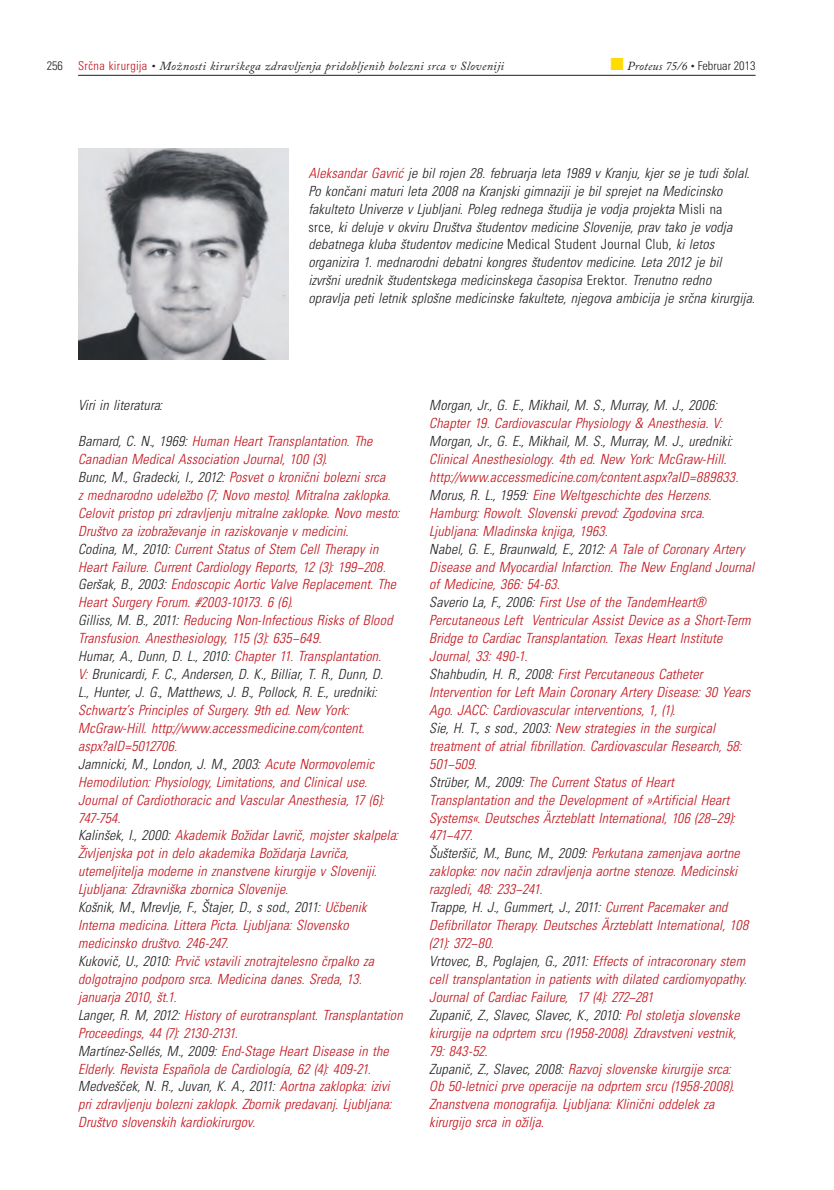
<style>
.page{position:relative;width:834px;height:1190px;background:#fff}
.page>*{position:absolute;margin:0;border:0;box-sizing:border-box;transform-origin:0 0}
.t1{font:italic 300 condensed 14px/17.8px "Univers";letter-spacing:.01em;color:#c2121a}
.t2{font:italic 300 condensed 14px/17.8px "Univers";letter-spacing:.01em;color:#231f20}
.t3{font:italic 12.25px "Adobe Caslon Pro";letter-spacing:.025em;color:#231f20}
.s1{font-family:"Univers";font-weight:300;font-style:normal;font-stretch:condensed}
.s2{font-family:"Univers";font-weight:300;font-style:normal;font-stretch:condensed;color:#c2121a}
.s3{color:#ffdc01}
.s4{color:#c2121a}
.s5{font-style:normal}
.s6{color:#231f20}
</style>
<div class="page">
<hr style="left:78px;top:75px;width:677px;height:1px;background:#231f20">
<img style="left:78px;top:149px;width:210px;height:210px">
<p class="t3" style="left:47px;top:59px;width:459px"><span class="s1">256</span> <span class="s2">SrËna kirurgija</span> • Možnosti kirurškega zdravljenja pridobljenih bolezni srca v Sloveniji</p>
<p class="t3" style="left:610px;top:59px;width:146px"><span class="s3">■</span> Proteus 75/6 • <span class="s1">Februar 2013</span></p>
<p class="t2" style="left:308px;top:164px;width:448px"><span class="s4">Aleksandar GavriÊ</span> je bil rojen 28. februarja leta 1989 v Kranju, kjer se je tudi šolal.<br>Po konËani maturi leta 2008 na Kranjski gimnaziji je bil sprejet na Medicinsko fakulteto Univerze v Ljubljani. Poleg rednega študija je vodja projekta <span class="s5">Misli na<br>srce,</span> ki deluje v okviru Društva študentov medicine Slovenije, prav tako je vodja debatnega kluba študentov medicine <span class="s5">Medical Student Journal Club,</span> ki letos organizira 1. mednarodni debatni kongres študentov medicine. Leta 2012 je bil izvršni urednik študentskega medicinskega Ëasopisa <span class="s5">Erektor.</span> Trenutno redno opravlja peti letnik splošne medicinske fakultete, njegova ambicija je srËna kirurgija.</p>
<p class="t2" style="left:78px;top:396px;width:86px">Viri in literatura:</p>
<p class="t1" style="left:78px;top:432px;width:323px"><span class="s6">Barnard, C. N., 1969:</span> Human Heart Transplantation. The Canadian Medical Association Journal, 100 (3).<br><span class="s6">Bunc, M., Gradecki, I., 2012:</span> Posvet o kroniËni bolezni srca<br>z mednarodno udeležbo (7; Novo mesto). Mitralna zaklopka.<br>Celovit pristop pri zdravljenju mitralne zaklopke. Novo mesto:<br>Društvo za izobraževanje in raziskovanje v medicini.<br><span class="s6">Codina, M., 2010:</span> Current Status of Stem Cell Therapy in Heart Failure. Current Cardiology Reports, 12 (3): 199−208.<br><span class="s6">Geršak, B., 2003:</span> Endoscopic Aortic Valve Replacement. The Heart Surgery Forum. #2003-10173. 6 (6).<br><span class="s6">Gilliss, M. B., 2011:</span> Reducing Non-Infectious Risks of Blood Transfusion. Anesthesiology, 115 (3): 635−649.<br><span class="s6">Humar, A., Dunn, D. L., 2010:</span> Chapter 11. Transplantation.<br>V: <span class="s6">Brunicardi, F. C., Andersen, D. K., Billiar, T. R., Dunn, D.<br>L., Hunter, J. G., Matthews, J. B., Pollock, R. E., uredniki:</span></p>
<p class="t1" style="left:78px;top:701px;width:326px">Schwartz’s Principles of Surgery. 9th ed. New York:<br>McGraw-Hill. http://www.accessmedicine.com/content. aspx?aID=5012706.<br><span class="s6">Jamnicki, M., London, J. M., 2003:</span> Acute Normovolemic Hemodilution: Physiology, Limitations, and Clinical use.<br>Journal of Cardiothoracic and Vascular Anesthesia, 17 (6):<br>747-754.<br><span class="s6">Kalinšek, I., 2000:</span> Akademik Božidar LavriË, mojster skalpela:<br>Življenjska pot in delo akademika Božidarja LavriËa, utemeljitelja moderne in znanstvene kirurgije v Sloveniji.<br>Ljubljana: Zdravniška zbornica Slovenije.<br><span class="s6">Košnik, M., Mrevlje, F., ©tajer, D., s sod., 2011:</span> UËbenik Interna medicina. Littera Picta. Ljubljana: Slovensko medicinsko društvo. 246-247.<br><span class="s6">KukoviË, U., 2010:</span> PrviË vstavili znotrajtelesno Ërpalko za dolgotrajno podporo srca. Medicina danes. Sreda, 13. januarja 2010, št.1.<br><span class="s6">Langer, R. M, 2012:</span> History of eurotransplant. Transplantation Proceedings, 44 (7): 2130-2131.<br><span class="s6">Martínez-Sellés, M., 2009:</span> End-Stage Heart Disease in the Elderly. Revista Española de Cardiología, 62 (4): 409-21.<br><span class="s6">MedvešËek, N. R., Juvan, K. A., 2011:</span> Aortna zaklopka: izivi pri zdravljenju bolezni zaklopk. Zbornik predavanj. Ljubljana:<br>Društvo slovenskih kardiokirurgov.</p>
<p class="t2" style="left:429px;top:396px;width:289px">Morgan, Jr., G. E., Mikhail, M. S., Murray, M. J., 2006:</p>
<p class="t1" style="left:429px;top:414px;width:294px">Chapter 19. Cardiovascular Physiology &amp; Anesthesia. V:</p>
<p class="t2" style="left:429px;top:432px;width:304px">Morgan, Jr., G. E., Mikhail, M. S., Murray, M. J., uredniki:</p>
<p class="t1" style="left:429px;top:450px;width:326px">Clinical Anesthesiology. 4th ed. New York: McGraw-Hill. http://www.accessmedicine.com/content.aspx?aID=889833.<br><span class="s6">Morus, R. L., 1959:</span> Eine Weltgeschichte des Herzens.<br>Hamburg: Rowolt. Slovenski prevod: Zgodovina srca.<br>Ljubljana: Mladinska knjiga, 1963.<br><span class="s6">Nabel, G. E., Braunwald, E., 2012:</span> A Tale of Coronary Artery Disease and Myocardial Infarction. The New England Journal of Medicine, 366: 54-63.<br><span class="s6">Saverio La, F., 2006:</span> First Use of the TandemHeart® Percutaneous Left Ventricular Assist Device as a Short-Term Bridge to Cardiac Transplantation. Texas Heart Institute Journal, 33: 490-1.<br><span class="s6">Shahbudin, H. R., 2008:</span> First Percutaneous Catheter Intervention for Left Main Coronary Artery Disease: 30 Years Ago. JACC: Cardiovascular interventions, 1, (1).<br><span class="s6">Sie, H. T., s sod., 2003:</span> New strategies in the surgical treatment of atrial fibrillation. Cardiovascular Research, 58:<br>501−509.<br><span class="s6">Strüber, M., 2009:</span> The Current Status of Heart Transplantation and the Development of ≈Artificial Heart Systems«. Deutsches Ärzteblatt International, 106 (28−29):<br>471−477.<br><span class="s6">©ušteršiË, M., Bunc, M., 2009:</span> Perkutana zamenjava aortne zaklopke: nov naËin zdravljenja aortne stenoze. Medicinski razgledi, 48: 233−241.<br><span class="s6">Trappe, H. J., Gummert, J., 2011:</span> Current Pacemaker and Defibrillator Therapy. Deutsches Ärzteblatt International, 108 (21): 372−80.<br><span class="s6">Vrtovec, B., Poglajen, G., 2011:</span> Effects of intracoronary stem cell transplantation in patients with dilated cardiomyopathy.<br>Journal of Cardiac Failure, 17 (4): 272−281<br><span class="s6">ZupaniË, Z., Slavec, Slavec, K., 2010:</span> Pol stoletja slovenske kirurgije na odprtem srcu (1958-2008). Zdravstveni vestnik, 79: 843-52.<br><span class="s6">ZupaniË, Z., Slavec, 2008:</span> Razvoj slovenske kirurgije srca:<br>Ob 50-letnici prve operacije na odprtem srcu (1958-2008).<br>Znanstvena monografija. Ljubljana: KliniËni oddelek za kirurgijo srca in ožilja.</p>
</div>
